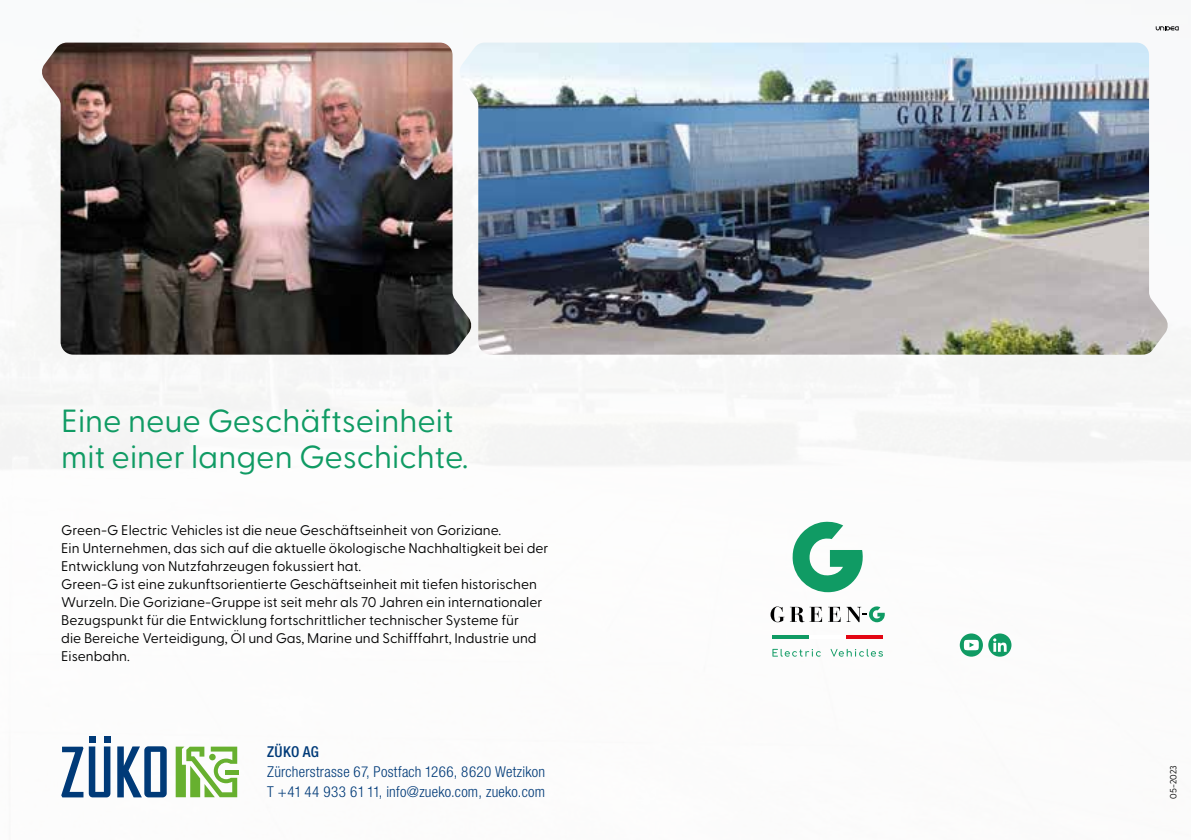
<style>
.page{position:relative;width:1191px;height:840px;background:#fff}
.page>*{position:absolute;margin:0;border:0;box-sizing:border-box;transform-origin:0 0}
.t1{font:32px/36px "Greycliff CF";color:#109b64}
.t2{font:300 condensed 15px/20px "Helvetica Neue LT Std";letter-spacing:.015em;color:#003a78}
.t3{font:500 condensed 15px "Helvetica Neue LT Std";letter-spacing:.025em;color:#003a78}
.t4{font:14px/18px "Greycliff CF";color:#000}
.t5{font:9px "Greycliff CF";color:#000}
</style>
<div class="page">
<img style="left:0;top:26px;width:1191px;height:772px">
<svg style="left:1155px;top:26px;width:23px;height:4px"></svg>
<svg style="left:959px;top:633px;width:24px;height:23px"></svg>
<svg style="left:963px;top:639px;width:16px;height:11px"></svg>
<svg style="left:988px;top:633px;width:23px;height:23px"></svg>
<svg style="left:993px;top:638px;width:13px;height:13px"></svg>
<svg style="left:772px;top:648px;width:48px;height:8px"></svg>
<svg style="left:830px;top:648px;width:53px;height:8px"></svg>
<svg style="left:791px;top:521px;width:75px;height:71px"></svg>
<svg style="left:770px;top:606px;width:14px;height:16px"></svg>
<svg style="left:790px;top:606px;width:32px;height:16px"></svg>
<svg style="left:828px;top:606px;width:12px;height:15px"></svg>
<svg style="left:846px;top:606px;width:39px;height:16px"></svg>
<hr style="left:772px;top:634px;width:37px;height:3px;background:#109b64">
<hr style="left:809px;top:634px;width:37px;height:3px;background:#fff">
<hr style="left:846px;top:634px;width:37px;height:3px;background:#e30613">
<img style="left:41px;top:43px;width:418px;height:311px">
<img style="left:459px;top:43px;width:709px;height:311px">
<svg style="left:61px;top:746px;width:22px;height:51px"></svg>
<svg style="left:89px;top:736px;width:21px;height:61px"></svg>
<svg style="left:117px;top:745px;width:50px;height:52px"></svg>
<hr style="left:225px;top:770px;width:14px;height:4px;background:#67b02f">
<svg style="left:176px;top:746px;width:61px;height:50px"></svg>
<h1 class="t1" style="left:61px;top:400px;width:409px">Eine neue Geschäftseinheit mit einer langen Geschichte.</h1>
<p class="t4" style="left:61px;top:519px;width:489px">Green-G Electric Vehicles ist die neue Geschäftseinheit von Goriziane.<br>Ein Unternehmen, das sich auf die aktuelle ökologische Nachhaltigkeit bei der Entwicklung von Nutzfahrzeugen fokussiert hat.<br>Green-G ist eine zukunftsorientierte Geschäftseinheit mit tiefen historischen Wurzeln. Die Goriziane-Gruppe ist seit mehr als 70 Jahren ein internationaler Bezugspunkt für die Entwicklung fortschrittlicher technischer Systeme für<br>die Bereiche Verteidigung, Öl und Gas, Marine und Schifffahrt, Industrie und Eisenbahn.</p>
<p class="t3" style="left:267px;top:742px;width:53px">ZÜKO AG</p>
<p class="t2" style="left:267px;top:761px;width:279px">Zürcherstrasse 67, Postfach 1266, 8620 Wetzikon<br>T +41 44 933 61 11, info@zueko.com, zueko.com</p>
<p class="t5" style="left:1166px;top:798px;width:35px;rotate:-90deg">05-2023</p>
</div>
